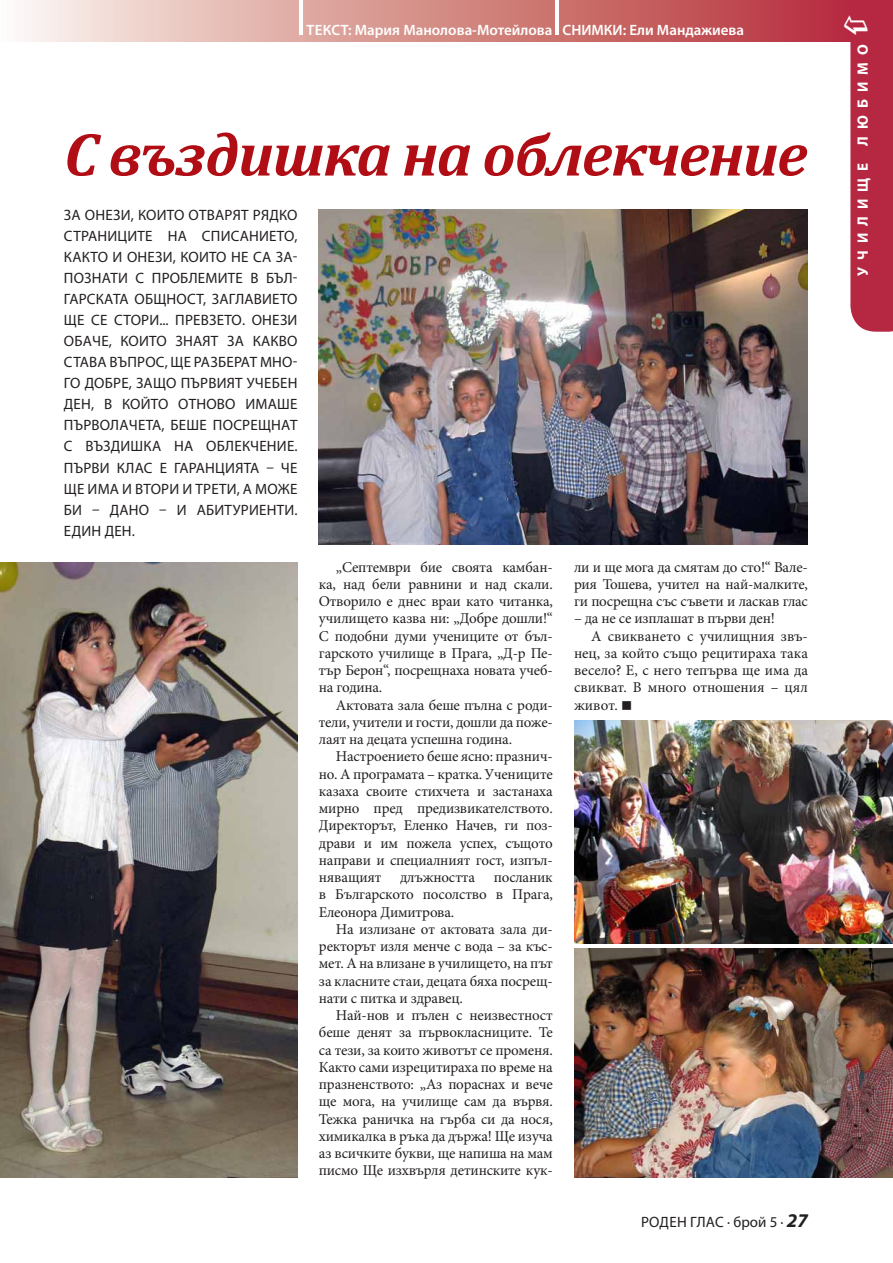
<style>
.page{position:relative;width:893px;height:1263px;background:#fff}
.page>*{position:absolute;margin:0;border:0;box-sizing:border-box;transform-origin:0 0}
.t1{font:italic 700 61.65px "Cambria";letter-spacing:-.025em;color:#b00d15}
.t2{font:15px/17.2px "Minion Pro";letter-spacing:-.015em;color:#231f20;text-align:justify}
.t3{font:15px/21px "Myriad Pro";letter-spacing:.015em;color:#231f20;text-align:justify}
.t4{font:600 15px "Myriad Pro";color:#fff}
.t5{font:700 15px "Myriad Pro";letter-spacing:.47em;color:#fff}
.s1{font-weight:700;font-style:italic;font-size:19.5px}
</style>
<div class="page">
<img style="left:574px;top:948px;width:319px;height:230px">
<img style="left:0;top:562px;width:298px;height:616px">
<img style="left:319px;top:209px;width:489px;height:335px">
<img style="left:574px;top:720px;width:319px;height:224px">
<svg style="left:24px;top:0;width:820px;height:42px;background:#d58e8c"></svg>
<hr style="left:299px;top:0;width:4px;height:35px;background:#fff">
<hr style="left:555px;top:0;width:4px;height:35px;background:#fff">
<svg style="left:844px;top:0;width:49px;height:332px;background:#bf4258"></svg>
<p class="t4" style="left:307px;top:20px;width:439px">ТЕКСТ: Мария Манолова-Мотейлова СНИМКИ: Ели Мандажиева</p>
<h1 class="t1" style="left:64px;top:111px;width:745px">С въздишка на облекчение</h1>
<p class="t3" style="left:64px;top:205px;width:235px">За онези, които отварят рядко страниците на списанието, както и онези, които не са за&shy;познати с проблемите в бъл&shy;гарската общност, заглавието ще се стори... превзето. Онези обаче, които знаят за какво става въпрос, ще разберат мно&shy;го добре, защо първият учебен ден, в който отново имаше първолачета, беше посрещнат с въздишка на облекчение.<br>Първи клас е гаранцията – че ще има и втори и трети, а може би – дано – и абитуриенти.<br>Един ден.</p>
<p class="t2" style="left:319px;top:558px;width:235px;text-indent:17px">„Септември бие своята камбан&shy;ка, над бели равнини и над скали.<br>Отворило е днес враи като читанка, училището казва ни: „Добре дошли!“ С подобни думи учениците от бъл&shy;гарското училище в Прага, „Д-р Пе&shy;тър Берон“, посрещнаха новата учеб&shy;на година.</p>
<p class="t2" style="left:319px;top:696px;width:235px;text-indent:17px">Актовата зала беше пълна с роди&shy;тели, учители и гости, дошли да поже&shy;лаят на децата успешна година.</p>
<p class="t2" style="left:319px;top:748px;width:235px;text-indent:17px">Настроението беше ясно: празнич&shy;но. А програмата – кратка. Учениците казаха своите стихчета и застанаха мирно пред предизвикателството.<br>Директорът, Еленко Начев, ги поз&shy;драви и им пожела успех, същото направи и специалният гост, изпъл&shy;няващият длъжността посланик в Българското посолство в Прага, Елеонора Димитрова.</p>
<p class="t2" style="left:319px;top:920px;width:235px;text-indent:17px">На излизане от актовата зала ди&shy;ректорът изля менче с вода – за къс&shy;мет. А на влизане в училището, на път за класните стаи, децата бяха посрещ&shy;нати с питка и здравец.</p>
<p class="t2" style="left:319px;top:1007px;width:235px;text-indent:17px">Най-нов и пълен с неизвестност беше денят за първокласниците. Те са тези, за които животът се променя.<br>Както сами изрецитираха по време на празненството: „Аз пораснах и вече ще мога, на училище сам да вървя.<br>Тежка раничка на гърба си да нося, химикалка в ръка да държа! Ще изуча аз всичките букви, ще напиша на мам писмо Ще изхвърля детинските кук-</p>
<p class="t2" style="left:574px;top:558px;width:235px">ли и ще мога да смятам до сто!“ Вале&shy;рия Тошева, учител на най-малките, ги посрещна със съвети и ласкав глас</p>
<p class="t2" style="left:574px;top:610px;width:202px">– да не се изплашат в първи ден!</p>
<p class="t2" style="left:591px;top:627px;width:218px">А свикването с училищния звъ-</p>
<p class="t2" style="left:574px;top:644px;width:235px">нец, за който също рецитираха така</p>
<p class="t2" style="left:574px;top:662px;width:235px">весело? Е, с него тепърва ще има да</p>
<p class="t2" style="left:574px;top:679px;width:235px">свикват. В много отношения – цял</p>
<p class="t2" style="left:574px;top:696px;width:60px">живот. ■</p>
<p class="t3" style="left:641px;top:1211px;width:168px">Роден Глас · брой 5 · <span class="s1">27</span></p>
<p class="t5" style="left:853px;top:276px;width:233px;rotate:-90deg">Училище любимо</p>
</div>
